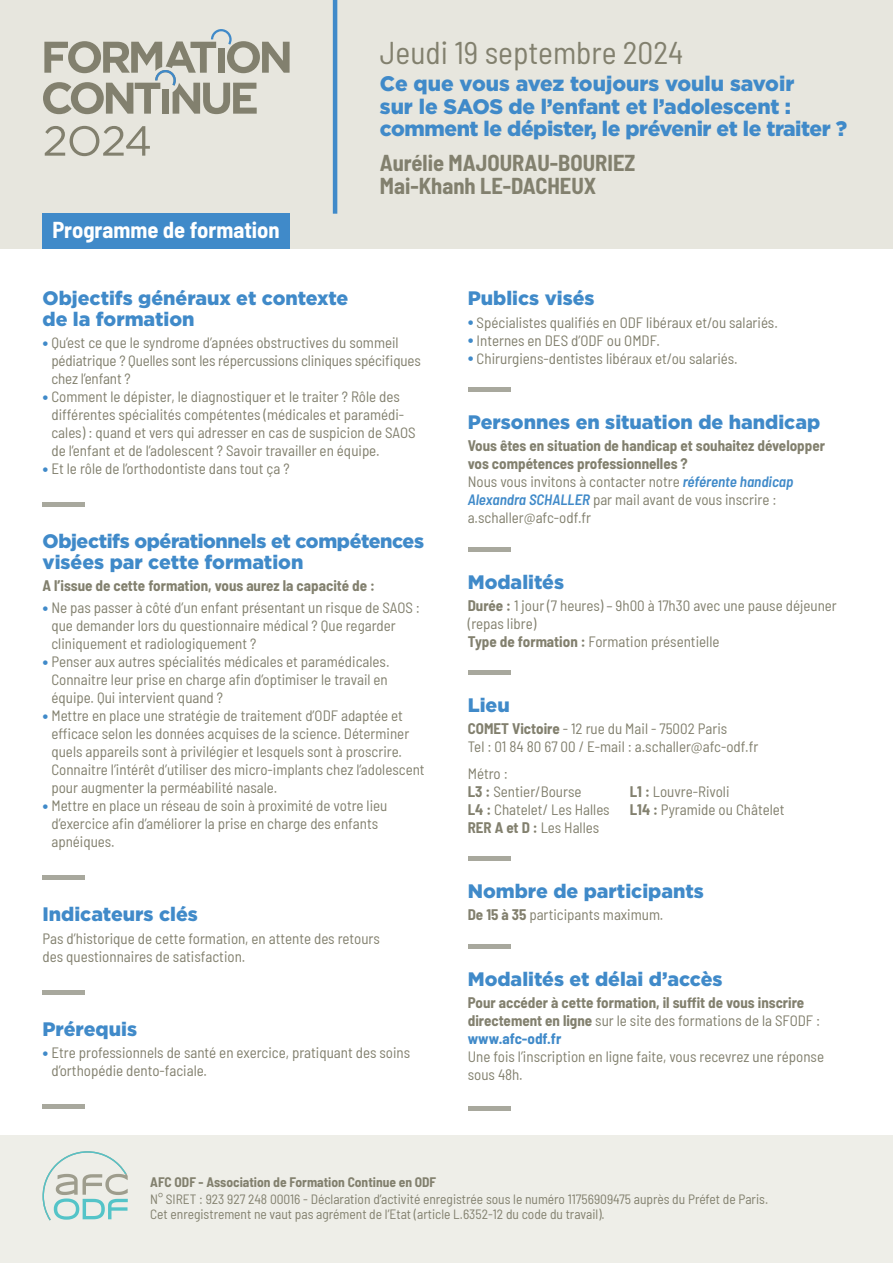
<style>
.page{position:relative;width:893px;height:1263px;background:#fff}
.page>*{position:absolute;margin:0;border:0;box-sizing:border-box;transform-origin:0 0}
.t1{font:semi-condensed 31.5px "Barlow";color:#82806e}
.t2{font:700 semi-condensed 22.5px/22.5px "Barlow";color:#82806e}
.t3{font:700 semi-condensed 22.5px "Barlow";color:#fff}
.t4{font:900 21px/22.5px "Gotham";letter-spacing:-.02em;color:#408ac9}
.t5{font:900 19.5px/20.2px "Gotham";color:#408ac9}
.t6{font:900 19.5px/20.2px "Gotham";letter-spacing:-.02em;color:#408ac9}
.t7{font:semi-condensed 15px/18px "Barlow";color:#82806e}
.t8{font:700 semi-condensed 15px/18px "Barlow";color:#82806e}
.t9{font:semi-condensed 13.5px/15px "Barlow";color:#82806e}
.t10{font:700 semi-condensed 13.5px "Barlow";color:#82806e}
.s1{font-size:19.5px;color:#408ac9}
.s2{font-weight:400}
.s3{font-weight:600;font-style:italic;color:#408ac9}
.s4{font-weight:700}
.s5{color:#408ac9}
</style>
<div class="page">
<div style="left:0;top:0;width:893px;height:249px;background:#e7e6de"></div>
<div style="left:0;top:1135px;width:893px;height:128px;background:#eeeee8"></div>
<svg style="left:43px;top:29px;width:247px;height:85px"></svg>
<svg style="left:45px;top:126px;width:105px;height:30px"></svg>
<div style="left:43px;top:214px;width:247px;height:35px;background:#408ac9"></div>
<hr style="left:333px;top:0;width:4px;height:214px;background:#408ac9">
<svg style="left:43px;top:1151px;width:85px;height:69px"></svg>
<hr style="left:43px;top:503px;width:42px;height:4px;background:#a8a89d">
<hr style="left:43px;top:876px;width:42px;height:4px;background:#a8a89d">
<hr style="left:43px;top:990px;width:42px;height:4px;background:#a8a89d">
<hr style="left:43px;top:1105px;width:42px;height:4px;background:#a8a89d">
<div style="left:468px;top:387px;width:42px;height:5px;background:#a8a89d"></div>
<hr style="left:468px;top:547px;width:42px;height:4px;background:#a8a89d">
<div style="left:468px;top:670px;width:42px;height:5px;background:#a8a89d"></div>
<div style="left:468px;top:856px;width:42px;height:5px;background:#a8a89d"></div>
<hr style="left:468px;top:944px;width:42px;height:4px;background:#a8a89d">
<div style="left:468px;top:1106px;width:42px;height:5px;background:#a8a89d"></div>
<h2 class="t3" style="left:52px;top:213px;width:229px">Programme de formation</h2>
<h1 class="t1" style="left:380px;top:30px;width:305px">Jeudi 19 septembre 2024</h1>
<h3 class="t4" style="left:380px;top:72px;width:469px">Ce que vous avez toujours voulu savoir<br>sur le SAOS de l’enfant et l’adolescent : comment le dépister, le prévenir et le traiter ?</h3>
<h2 class="t2" style="left:380px;top:150px;width:257px">Aurélie MAJOURAU-BOURIEZ<br>Mai-Khanh LE-DACHEUX</h2>
<h3 class="t5" style="left:43px;top:288px;width:307px">Objectifs généraux et contexte de la formation</h3>
<p class="t7" style="left:51px;top:332px;width:371px;text-indent:-9px"><span class="s1">•</span> Qu’est ce que le syndrome d’apnées obstructives du sommeil pédiatrique ? Quelles sont les répercussions cliniques spécifiques chez l’enfant ?</p>
<p class="t7" style="left:51px;top:386px;width:366px;text-indent:-9px"><span class="s1">•</span> Comment le dépister, le diagnostiquer et le traiter ? Rôle des différentes spécialités compétentes (médicales et paramédi&shy;cales) : quand et vers qui adresser en cas de suspicion de SAOS de l’enfant et de l’adolescent ? Savoir travailler en équipe.</p>
<p class="t7" style="left:43px;top:458px;width:249px"><span class="s1">•</span> Et le rôle de l’orthodontiste dans tout ça ?</p>
<h3 class="t6" style="left:43px;top:531px;width:383px">Objectifs opérationnels et compétences visées par cette formation</h3>
<p class="t8" style="left:43px;top:575px;width:334px">A l’issue de cette formation, vous aurez la capacité de :</p>
<p class="t7" style="left:51px;top:597px;width:370px;text-indent:-9px"><span class="s1">•</span> Ne pas passer à côté d’un enfant présentant un risque de SAOS : que demander lors du questionnaire médical ? Que regarder cliniquement et radiologiquement ?</p>
<p class="t7" style="left:51px;top:651px;width:340px;text-align:justify;text-indent:-9px"><span class="s1">•</span> Penser aux autres spécialités médicales et paramédicales.<br>Connaitre leur prise en charge afin d’optimiser le travail en équipe. Qui intervient quand ?</p>
<p class="t7" style="left:51px;top:705px;width:375px;text-indent:-9px"><span class="s1">•</span> Mettre en place une stratégie de traitement d’ODF adaptée et efficace selon les données acquises de la science. Déterminer quels appareils sont à privilégier et lesquels sont à proscrire.<br>Connaitre l’intérêt d’utiliser des micro-implants chez l’adolescent pour augmenter la perméabilité nasale.</p>
<p class="t7" style="left:51px;top:795px;width:338px;text-indent:-9px"><span class="s1">•</span> Mettre en place un réseau de soin à proximité de votre lieu d’exercice afin d’améliorer la prise en charge des enfants apnéiques.</p>
<h3 class="t5" style="left:43px;top:904px;width:157px">Indicateurs clés</h3>
<p class="t7" style="left:43px;top:928px;width:339px">Pas d’historique de cette formation, en attente des retours des questionnaires de satisfaction.</p>
<h3 class="t5" style="left:43px;top:1018px;width:96px">Prérequis</h3>
<p class="t7" style="left:51px;top:1042px;width:360px;text-indent:-9px"><span class="s1">•</span> Etre professionnels de santé en exercice, pratiquant des soins d’orthopédie dento-faciale.</p>
<h3 class="t5" style="left:468px;top:288px;width:128px">Publics visés</h3>
<p class="t7" style="left:468px;top:312px;width:312px"><span class="s1">•</span> Spécialistes qualifiés en ODF libéraux et/ou salariés.</p>
<p class="t7" style="left:468px;top:330px;width:194px"><span class="s1">•</span> Internes en DES d’ODF ou OMDF.</p>
<p class="t7" style="left:468px;top:348px;width:271px"><span class="s1">•</span> Chirurgiens-dentistes libéraux et/ou salariés.</p>
<h3 class="t5" style="left:468px;top:412px;width:354px">Personnes en situation de handicap</h3>
<p class="t8" style="left:468px;top:436px;width:359px">Vous êtes en situation de handicap et souhaitez développer vos compétences professionnelles ?<br><span class="s2">Nous vous invitons à contacter notre</span> <span class="s3">référente handicap Alexandra SCHALLER</span> <span class="s2">par mail avant de vous inscrire : a.schaller@afc-odf.fr</span></p>
<h3 class="t5" style="left:468px;top:571px;width:98px">Modalités</h3>
<p class="t7" style="left:468px;top:595px;width:371px"><span class="s4">Durée :</span> 1 jour (7 heures) – 9h00 à 17h30 avec une pause déjeuner (repas libre)<br><span class="s4">Type de formation :</span> Formation présentielle</p>
<h3 class="t5" style="left:468px;top:695px;width:44px">Lieu</h3>
<p class="t7" style="left:468px;top:719px;width:292px"><span class="s4">COMET Victoire</span> - 12 rue du Mail - 75002 Paris<br>Tel : 01 84 80 67 00 / E-mail : a.schaller@afc-odf.fr</p>
<p class="t7" style="left:468px;top:763px;width:115px">Métro :<br><span class="s4">L3 :</span> Sentier/Bourse</p>
<p class="t7" style="left:630px;top:781px;width:101px"><span class="s4">L1 :</span> Louvre-Rivoli</p>
<p class="t7" style="left:468px;top:799px;width:143px"><span class="s4">L4 :</span> Chatelet/ Les Halles</p>
<p class="t7" style="left:630px;top:799px;width:156px"><span class="s4">L14 :</span> Pyramide ou Châtelet</p>
<p class="t7" style="left:468px;top:817px;width:133px"><span class="s4">RER A et D :</span> Les Halles</p>
<h3 class="t5" style="left:468px;top:881px;width:238px">Nombre de participants</h3>
<p class="t7" style="left:468px;top:905px;width:197px"><span class="s4">De 15 à 35</span> participants maximum.</p>
<h3 class="t5" style="left:468px;top:968px;width:256px">Modalités et délai d’accès</h3>
<p class="t8" style="left:468px;top:992px;width:354px">Pour accéder à cette formation, il suffit de vous inscrire directement en ligne <span class="s2">sur le site des formations de la SFODF : </span><span class="s5">www.afc-odf.fr</span></p>
<p class="t7" style="left:468px;top:1046px;width:358px">Une fois l’inscription en ligne faite, vous recevrez une réponse sous 48h.</p>
<p class="t10" style="left:150px;top:1172px;width:287px">AFC ODF - Association de Formation Continue en ODF</p>
<p class="t9" style="left:150px;top:1191px;width:619px">N° SIRET : 923 927 248 00016 - Déclaration d’activité enregistrée sous le numéro 11756909475 auprès du Préfet de Paris.<br>Cet enregistrement ne vaut pas agrément de l’Etat (article L.6352-12 du code du travail).</p>
</div>
